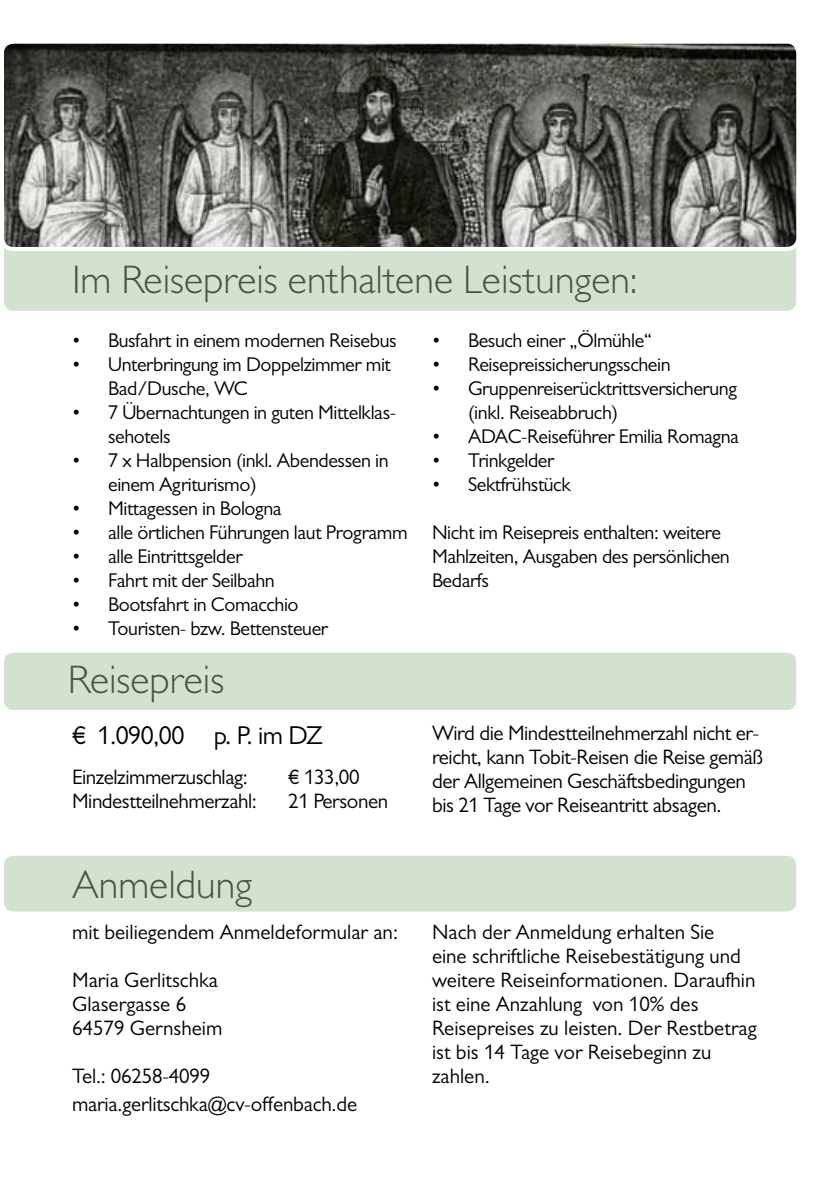
<style>
.page{position:relative;width:840px;height:1191px;background:#fff}
.page>*{position:absolute;margin:0;border:0;box-sizing:border-box;transform-origin:0 0}
.t1{font:300 40px "Gill Sans MT Pro";color:#4f5042}
.t2{font:26px "Gill Sans MT Pro";letter-spacing:-.02em;color:#000}
.t3{font:21px/24px "Gill Sans MT Pro";letter-spacing:-.005em;color:#000}
.t4{font:20px/24px "Gill Sans MT Pro";letter-spacing:-.02em;color:#000}
</style>
<div class="page">
<div style="left:2px;top:221px;width:795px;height:92px;background:#d3e2ce;border-radius:11px"></div>
<div style="left:0;top:219px;width:799px;height:96px;border:4px solid #fff;border-radius:11px"></div>
<div style="left:2px;top:853px;width:795px;height:60px;background:#d3e2ce;border-radius:11px"></div>
<div style="left:0;top:851px;width:799px;height:64px;border:4px solid #fff;border-radius:11px"></div>
<div style="left:2px;top:650px;width:795px;height:62px;background:#d3e2ce;border-radius:11px"></div>
<div style="left:0;top:648px;width:799px;height:66px;border:4px solid #fff;border-radius:11px"></div>
<img style="left:2px;top:45px;width:795px;height:204px">
<div style="left:0;top:40px;width:799px;height:211px;border:4px solid #fff;border-radius:11px"></div>
<h1 class="t1" style="left:72px;top:255px;width:566px">Im Reisepreis enthaltene Leistungen:</h1>
<p class="t4" style="left:72px;top:328px;width:326px">• Busfahrt in einem modernen Reisebus</p>
<p class="t4" style="left:108px;top:352px;width:284px;text-indent:-36px">• Unterbringung im Doppelzimmer mit<br>Bad/Dusche, WC</p>
<p class="t4" style="left:108px;top:400px;width:289px;text-indent:-36px">• 7 Übernachtungen in guten Mittelklas&shy;sehotels</p>
<p class="t4" style="left:108px;top:448px;width:282px;text-indent:-36px">• 7 x Halbpension (inkl. Abendessen in einem Agriturismo)</p>
<p class="t4" style="left:72px;top:496px;width:211px">• Mittagessen in Bologna</p>
<p class="t4" style="left:72px;top:520px;width:337px">• alle örtlichen Führungen laut Programm</p>
<p class="t4" style="left:72px;top:544px;width:172px">• alle Eintrittsgelder</p>
<p class="t4" style="left:72px;top:568px;width:204px">• Fahrt mit der Seilbahn</p>
<p class="t4" style="left:72px;top:592px;width:228px">• Bootsfahrt in Comacchio</p>
<p class="t4" style="left:72px;top:616px;width:257px">• Touristen- bzw. Bettensteuer</p>
<h1 class="t1" style="left:68px;top:655px;width:158px">Reisepreis</h1>
<h2 class="t2" style="left:72px;top:720px;width:252px">€ 1.090,00 p. P. im DZ</h2>
<p class="t3" style="left:72px;top:764px;width:177px">Einzelzimmerzuschlag:</p>
<p class="t3" style="left:288px;top:764px;width:73px">€ 133,00</p>
<p class="t3" style="left:72px;top:788px;width:186px">Mindestteilnehmerzahl:</p>
<p class="t3" style="left:288px;top:788px;width:101px">21 Personen</p>
<h1 class="t1" style="left:72px;top:860px;width:181px">Anmeldung</h1>
<p class="t3" style="left:72px;top:919px;width:327px">mit beiliegendem Anmeldeformular an:</p>
<p class="t3" style="left:72px;top:967px;width:152px">Maria Gerlitschka<br>Glasergasse 6<br>64579 Gernsheim</p>
<p class="t3" style="left:72px;top:1061px;width:286px;line-height:28px">Tel.: 06258-4099 maria.gerlitschka@cv-offenbach.de</p>
<p class="t4" style="left:432px;top:328px;width:221px">• Besuch einer „Ölmühle“</p>
<p class="t4" style="left:432px;top:352px;width:240px">• Reisepreissicherungsschein</p>
<p class="t4" style="left:468px;top:376px;width:270px;text-indent:-36px">• Gruppenreiserücktrittsversicherung (inkl. Reiseabbruch)</p>
<p class="t4" style="left:432px;top:424px;width:308px">• ADAC-Reiseführer Emilia Romagna</p>
<p class="t4" style="left:432px;top:448px;width:124px">• Trinkgelder</p>
<p class="t4" style="left:432px;top:472px;width:140px">• Sektfrühstück</p>
<p class="t4" style="left:432px;top:520px;width:299px">Nicht im Reisepreis enthalten: weitere<br>Mahlzeiten, Ausgaben des persönlichen<br>Bedarfs</p>
<p class="t3" style="left:432px;top:721px;width:332px">Wird die Mindestteilnehmerzahl nicht er&shy;reicht, kann Tobit-Reisen die Reise gemäß der Allgemeinen Geschäftsbedingungen bis 21 Tage vor Reiseantritt absagen.</p>
<p class="t3" style="left:432px;top:919px;width:326px">Nach der Anmeldung erhalten Sie<br>eine schriftliche Reisebestätigung und weitere Reiseinformationen. Daraufhin ist eine Anzahlung von 10% des<br>Reisepreises zu leisten. Der Restbetrag ist bis 14 Tage vor Reisebeginn zu zahlen.</p>
</div>
